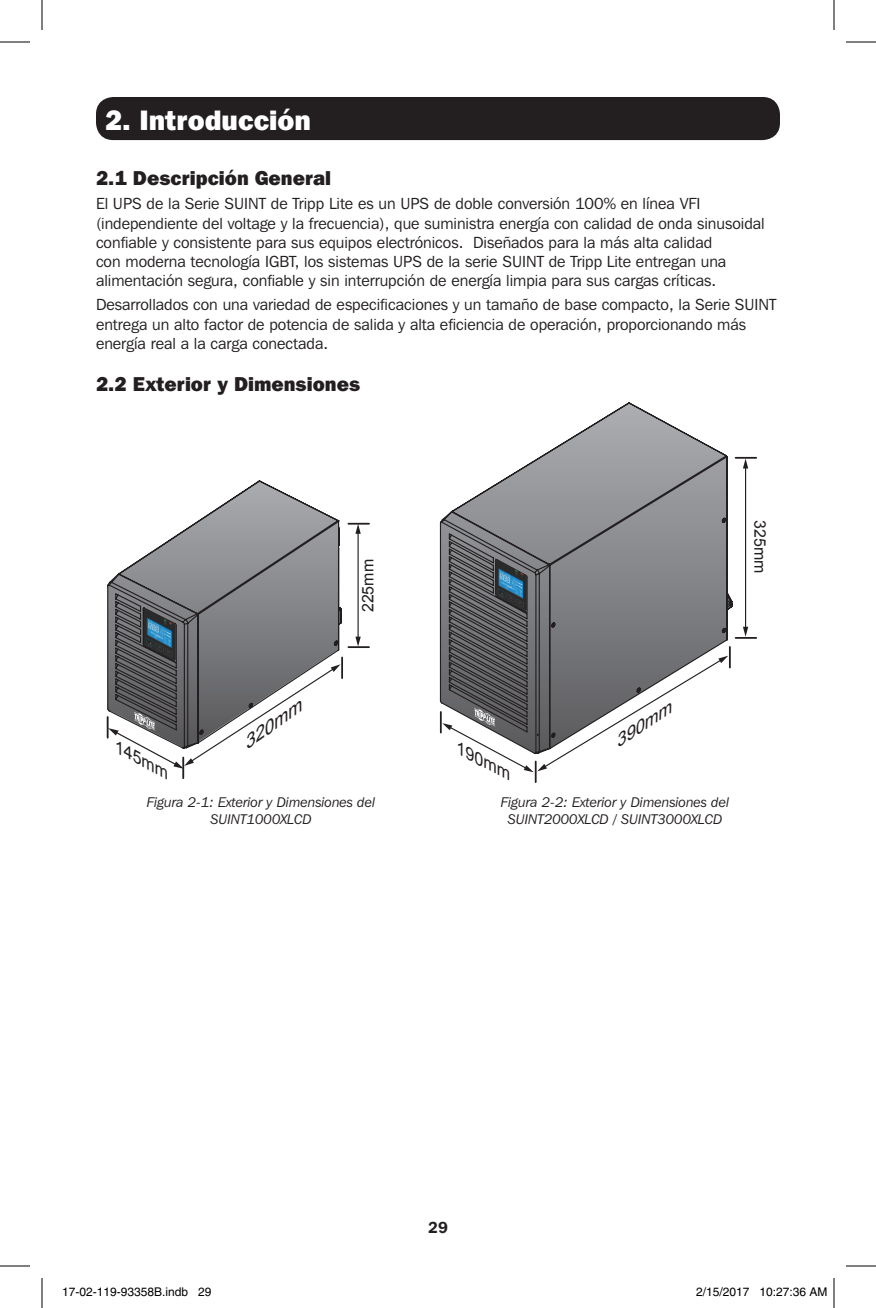
<style>
.page{position:relative;width:876px;height:1308px;background:#fff}
.page>*{position:absolute;margin:0;border:0;box-sizing:border-box;transform-origin:0 0}
.t1{font:800 28px "Franklin Gothic IT Cby BT";color:#fff}
.t2{font:800 20px "Franklin Gothic IT Cby BT";color:#231f20}
.t3{font:italic 16.8px "Arial";color:#231f20;scale:1.22 1}
.t4{font:16px/19.2px "Franklin Gothic IT Cby BT";color:#231f20}
.t5{font:16px "Arial";color:#231f20}
.t6{font:italic 16px "Arial";color:#231f20;scale:1.12 1}
.t7{font:italic 16px "Arial";color:#231f20;scale:1.22 1}
.t8{font:600 16px "Franklin Gothic IT Cby BT";color:#231f20}
.t9{font:italic 15.8px "Arial";color:#231f20;scale:1.14 1}
.t10{font:italic 14px/16.8px "Franklin Gothic IT Cby BT";color:#231f20;text-align:center}
.t11{font:12px "Helvetica";color:#000}
</style>
<div class="page">
<div style="left:96px;top:97px;width:684px;height:43px;background:#231f20;border-radius:17px"></div>
<svg style="left:106px;top:480px;width:237px;height:259px"></svg>
<svg style="left:439px;top:402px;width:294px;height:332px"></svg>
<hr style="left:182px;top:758px;width:2px;height:20px;background:#231f20">
<hr style="left:348px;top:646px;width:21px;height:2px;background:#231f20">
<hr style="left:348px;top:523px;width:21px;height:2px;background:#231f20">
<hr style="left:341px;top:657px;width:2px;height:21px;background:#231f20">
<hr style="left:107px;top:717px;width:2px;height:21px;background:#231f20">
<hr style="left:358px;top:532px;width:1px;height:106px;background:#231f20">
<svg style="left:355px;top:637px;width:6px;height:10px"></svg>
<svg style="left:355px;top:524px;width:6px;height:10px"></svg>
<hr style="left:535px;top:761px;width:2px;height:21px;background:#231f20">
<hr style="left:736px;top:637px;width:20px;height:2px;background:#231f20">
<hr style="left:736px;top:457px;width:20px;height:2px;background:#231f20">
<hr style="left:729px;top:647px;width:2px;height:21px;background:#231f20">
<hr style="left:440px;top:712px;width:2px;height:21px;background:#231f20">
<hr style="left:745px;top:467px;width:1px;height:162px;background:#231f20">
<svg style="left:743px;top:627px;width:5px;height:10px"></svg>
<svg style="left:743px;top:459px;width:5px;height:10px"></svg>
<img style="left:144px;top:608px;width:32px;height:54px">
<img style="left:495px;top:558px;width:32px;height:54px">
<svg style="left:442px;top:656px;width:286px;height:116px"></svg>
<svg style="left:108px;top:664px;width:233px;height:105px"></svg>
<hr style="left:0;top:42px;width:30px;height:1px;background:#000">
<hr style="left:846px;top:42px;width:30px;height:1px;background:#000">
<hr style="left:0;top:1266px;width:30px;height:1px;background:#000">
<hr style="left:846px;top:1266px;width:30px;height:1px;background:#000">
<hr style="left:42px;top:0;width:1px;height:30px;background:#000">
<hr style="left:42px;top:1278px;width:1px;height:30px;background:#000">
<hr style="left:834px;top:0;width:1px;height:30px;background:#000">
<hr style="left:834px;top:1278px;width:1px;height:30px;background:#000">
<div style="left:767px;top:1288px;width:5px;height:8px;border:1px solid #fff;border-radius:50%"></div>
<div style="left:766px;top:1287px;width:7px;height:10px;border:1px solid #fff;border-radius:50%"></div>
<p class="t1" style="left:105px;top:102px;width:207px">2. Introducción</p>
<p class="t2" style="left:96px;top:165px;width:237px">2.1 Descripción General</p>
<p class="t4" style="left:96px;top:194px;width:670px">El UPS de la Serie SUINT de Tripp Lite es un UPS de doble conversión 100% en línea VFI (independiente del voltage y la frecuencia), que suministra energía con calidad de onda sinusoidal confiable y consistente para sus equipos electrónicos. Diseñados para la más alta calidad<br>con moderna tecnología IGBT, los sistemas UPS de la serie SUINT de Tripp Lite entregan una alimentación segura, confiable y sin interrupción de energía limpia para sus cargas críticas.</p>
<p class="t4" style="left:96px;top:295px;width:682px">Desarrollados con una variedad de especificaciones y un tamaño de base compacto, la Serie SUINT entrega un alto factor de potencia de salida y alta eficiencia de operación, proporcionando más energía real a la carga conectada.</p>
<p class="t2" style="left:96px;top:371px;width:266px">2.2 Exterior y Dimensiones</p>
<p class="t5" style="left:357px;top:612px;width:55px;rotate:-90deg">225mm</p>
<p class="t5" style="left:770px;top:520px;width:55px;rotate:90deg">325mm</p>
<p class="t9" style="left:123px;top:738px;width:54px;rotate:28deg">145mm</p>
<p class="t3" style="left:237px;top:736px;width:58px;rotate:-35deg">320mm</p>
<p class="t6" style="left:464px;top:739px;width:55px;rotate:27deg">190mm</p>
<p class="t7" style="left:609px;top:734px;width:55px;rotate:-33deg">390mm</p>
<p class="t10" style="left:147px;top:794px;width:230px">Figura 2-1: Exterior y Dimensiones del<br>SUINT1000XLCD</p>
<p class="t10" style="left:501px;top:794px;width:230px">Figura 2-2: Exterior y Dimensiones del<br>SUINT2000XLCD / SUINT3000XLCD</p>
<p class="t8" style="left:428px;top:1217px;width:21px">29</p>
<p class="t11" style="left:62px;top:1285px;width:151px">17-02-119-93358B.indb 29</p>
<p class="t11" style="left:696px;top:1285px;width:133px">2/15/2017 10:27:36 AM</p>
</div>
